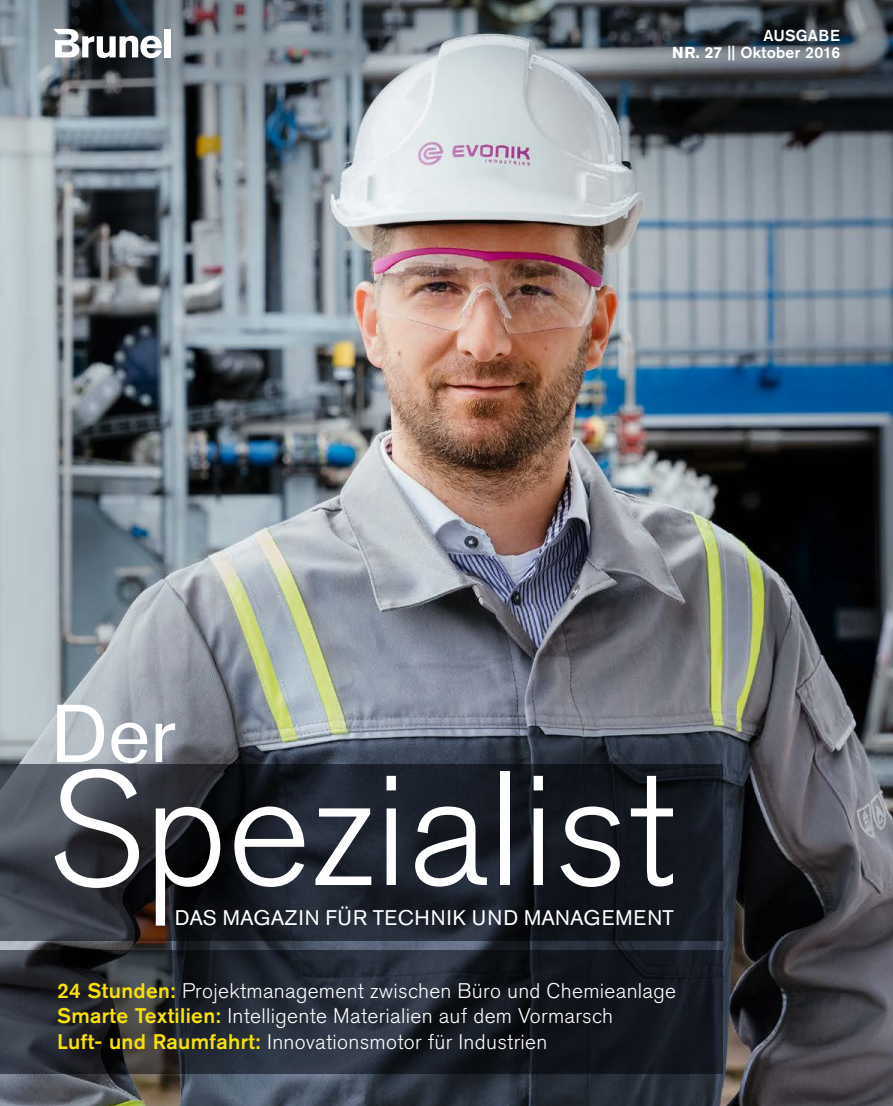
<style>
.page{position:relative;width:893px;height:1106px;background:#fff}
.page>*{position:absolute;margin:0;border:0;box-sizing:border-box;transform-origin:0 0}
.t1{font:300 160.5px "Akzidenz Grotesk Pro";color:#fff}
.t2{font:81px "Akzidenz Grotesk Pro";color:#fff}
.t3{font:300 21px/25.5px "Akzidenz Grotesk Pro";letter-spacing:.015em;color:#fff}
.t4{font:21px "Akzidenz Grotesk Pro";letter-spacing:.03em;color:#fff}
.t5{font:500 15.75px/16.5px "Akzidenz Grotesk Pro";letter-spacing:.015em;color:#fff;text-align:right}
.s1{font-weight:700}
.s2{font-weight:500;color:#f9e104}
</style>
<div class="page">
<img style="left:0;top:0;width:893px;height:1106px">
<svg style="left:0;top:764px;width:723px;height:176px;background:#1e222b"></svg>
<svg style="left:0;top:950px;width:723px;height:124px;background:#1e232b"></svg>
<svg style="left:53px;top:29px;width:109px;height:29px"></svg>
<div style="left:164px;top:29px;width:6px;height:28px;background:#fff"></div>
<p class="t5" style="left:672px;top:27px;width:170px">AUSGABE<br><span class="s1">NR. 27</span> || Oktober 2016</p>
<h2 class="t2" style="left:51px;top:681px;width:126px">Der</h2>
<h1 class="t1" style="left:47px;top:724px;width:630px">Spezialist</h1>
<p class="t4" style="left:175px;top:904px;width:500px">DAS MAGAZIN FÜR TECHNIK UND MANAGEMENT</p>
<p class="t3" style="left:57px;top:977px;width:621px"><span class="s2">24 Stunden:</span> Projektmanagement zwischen Büro und Chemieanlage<br><span class="s2">Smarte Textilien:</span> Intelligente Materialien auf dem Vormarsch<br><span class="s2">Luft- und Raumfahrt:</span> Innovationsmotor für Industrien</p>
</div>
